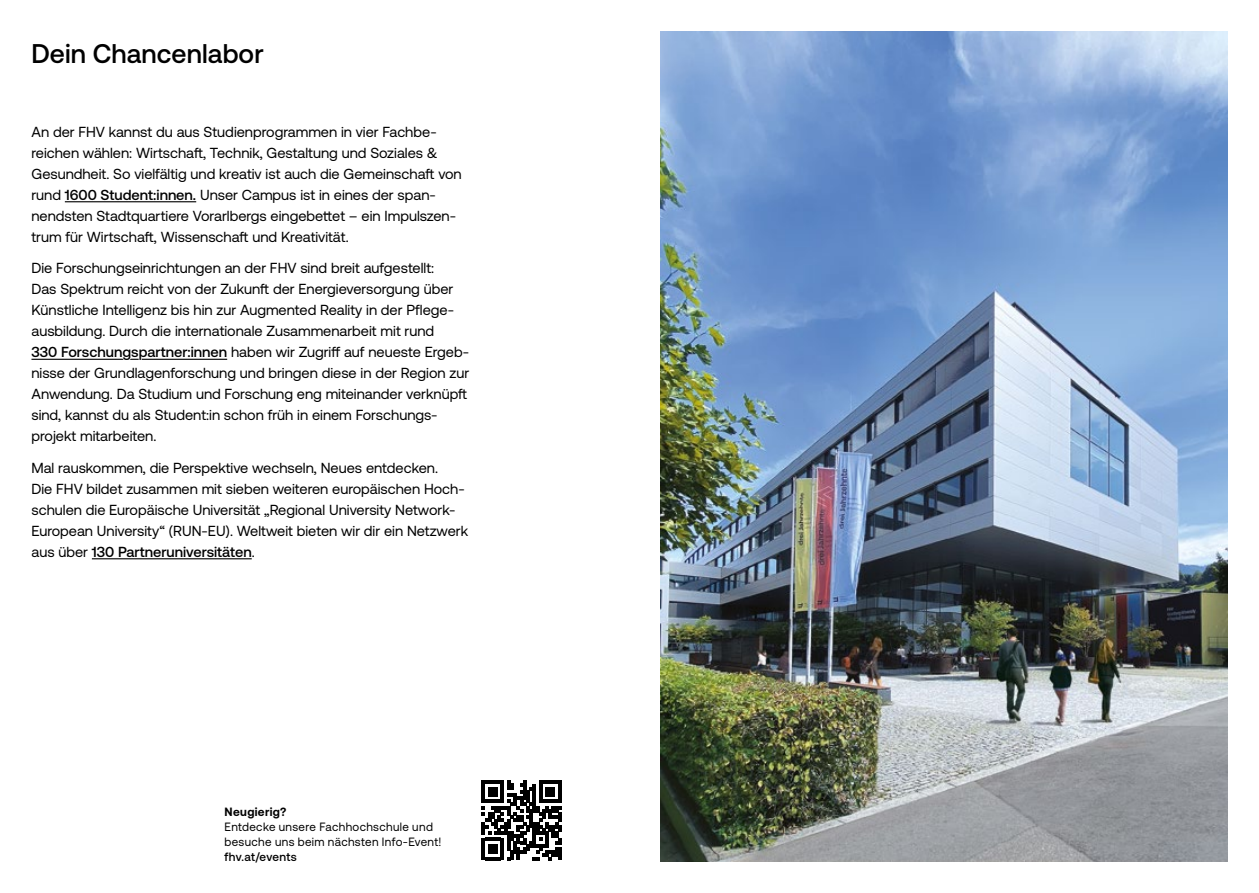
<style>
.page{position:relative;width:1259px;height:893px;background:#fff}
.page>*{position:absolute;margin:0;border:0;box-sizing:border-box;transform-origin:0 0}
.t1{font:500 27px "Aeonik Pro";letter-spacing:.005em;color:#000}
.t2{font:14.55px/21px "Aeonik Pro";color:#000}
.t3{font:12px/15px "Aeonik Pro";letter-spacing:.03em;color:#000}
.t4{font:500 12px "Aeonik Pro";letter-spacing:.025em;color:#000}
.t5{font:700 12px "Aeonik Pro";letter-spacing:.03em;color:#000}
.s1{font-weight:500;color:#fff}
</style>
<div class="page">
<hr style="left:65px;top:201px;width:131px;height:1px;background:#000">
<hr style="left:31px;top:359px;width:196px;height:1px;background:#000">
<hr style="left:92px;top:558px;width:160px;height:1px;background:#000">
<svg style="left:482px;top:781px;width:79px;height:79px"></svg>
<img style="left:661px;top:32px;width:566px;height:829px">
<h1 class="t1" style="left:31px;top:39px;width:234px">Dein Chancenlabor</h1>
<p class="t2" style="left:31px;top:121px;width:432px">An der FHV kannst du aus Studienprogrammen in vier Fachbe&shy;reichen wählen: Wirtschaft, Technik, Gestaltung und Soziales &amp; Gesundheit. So vielfältig und kreativ ist auch die Gemeinschaft von rund <span class="s1">1600 Student:innen.</span> Unser Campus ist in eines der span&shy;nendsten Stadtquartiere Vorarlbergs eingebettet – ein Impulszen&shy;trum für Wirtschaft, Wissenschaft und Kreativität.</p>
<p class="t2" style="left:31px;top:257px;width:439px">Die Forschungseinrichtungen an der FHV sind breit aufgestellt:<br>Das Spektrum reicht von der Zukunft der Energieversorgung über Künstliche Intelligenz bis hin zur Augmented Reality in der Pflege&shy;ausbildung. Durch die internationale Zusammenarbeit mit rund<br><span class="s1">330 Forschungspartner:innen</span> haben wir Zugriff auf neueste Ergeb&shy;nisse der Grundlagenforschung und bringen diese in der Region zur Anwendung. Da Studium und Forschung eng miteinander verknüpft sind, kannst du als Student:in schon früh in einem Forschungs&shy;projekt mitarbeiten.</p>
<p class="t2" style="left:31px;top:457px;width:438px">Mal rauskommen, die Perspektive wechseln, Neues entdecken.<br>Die FHV bildet zusammen mit sieben weiteren europäischen Hoch&shy;schulen die Europäische Universität „Regional University Network-European University“ (RUN-EU). Weltweit bieten wir dir ein Netzwerk aus über <span class="s1">130 Partneruniversitäten</span>.</p>
<p class="t5" style="left:225px;top:805px;width:63px">Neugierig?</p>
<p class="t3" style="left:225px;top:819px;width:218px">Entdecke unsere Fachhochschule und besuche uns beim nächsten Info-Event!</p>
<p class="t4" style="left:225px;top:850px;width:74px">fhv.at/events</p>
</div>
